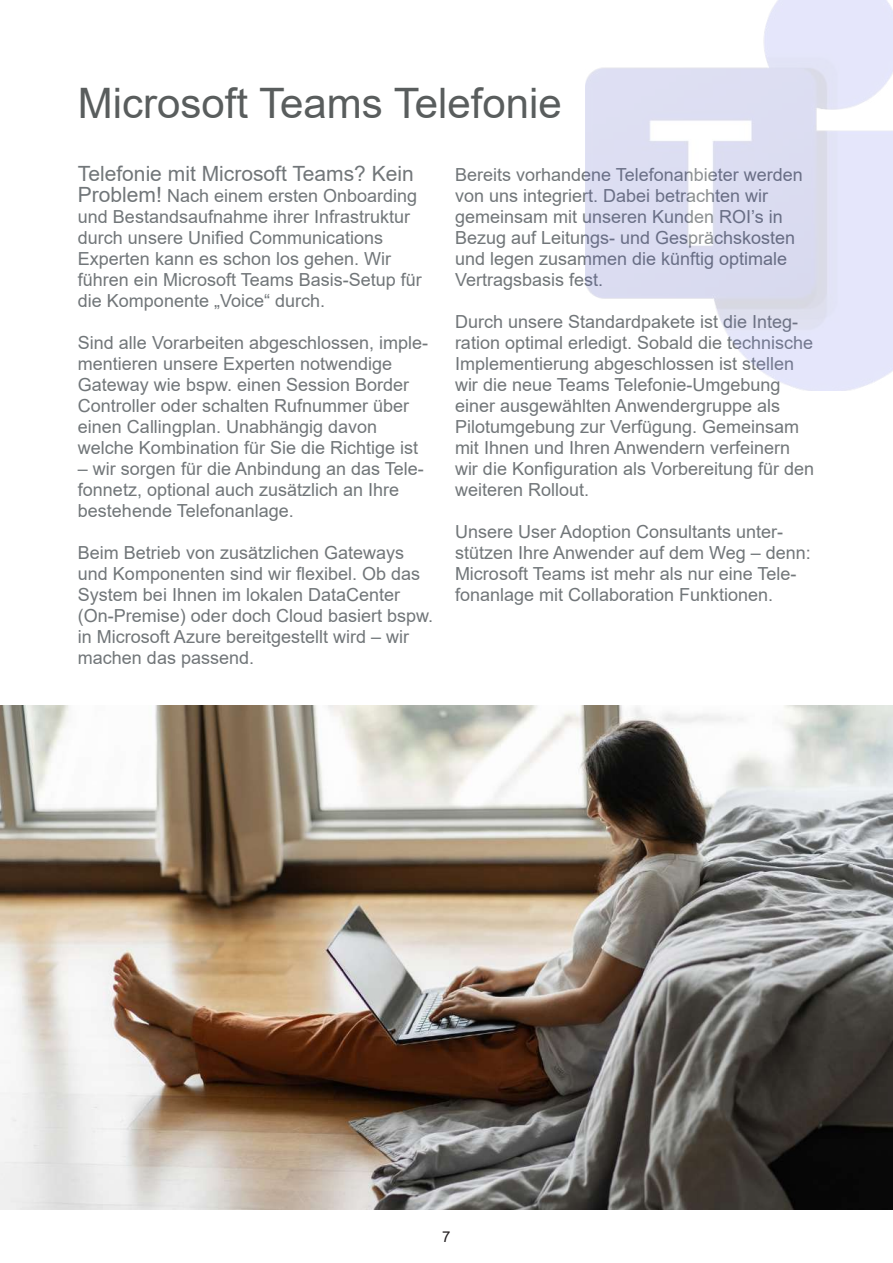
<style>
.page{position:relative;width:893px;height:1263px;background:#fff}
.page>*{position:absolute;margin:0;border:0;box-sizing:border-box;transform-origin:0 0}
.t1{font:42px "Arial";color:#595d5d}
.t2{font:21px "Arial";color:#717679}
.t3{font:18px/21px "Arial";color:#717679}
.t4{font:15px "Arial";color:#231f20}
.s1{font-size:21px}
</style>
<div class="page">
<img style="left:0;top:706px;width:893px;height:504px">
<h1 class="t1" style="left:78px;top:74px;width:485px">Microsoft Teams Telefonie</h1>
<p class="t2" style="left:78px;top:159px;width:337px">Telefonie mit Microsoft Teams? Kein</p>
<p class="t3" style="left:78px;top:185px;width:345px"><span class="s1">Problem!</span> Nach einem ersten Onboarding und Bestandsaufnahme ihrer Infrastruktur durch unsere Unified Communications Experten kann es schon los gehen. Wir führen ein Microsoft Teams Basis-Setup für die Komponente „Voice“ durch.</p>
<p class="t3" style="left:78px;top:332px;width:352px">Sind alle Vorarbeiten abgeschlossen, imple&shy;mentieren unsere Experten notwendige Gateway wie bspw. einen Session Border Controller oder schalten Rufnummer über einen Callingplan. Unabhängig davon welche Kombination für Sie die Richtige ist</p>
<p class="t3" style="left:78px;top:458px;width:347px">– wir sorgen für die Anbindung an das Tele&shy;fonnetz, optional auch zusätzlich an Ihre bestehende Telefonanlage.</p>
<p class="t3" style="left:78px;top:542px;width:357px">Beim Betrieb von zusätzlichen Gateways und Komponenten sind wir flexibel. Ob das System bei Ihnen im lokalen DataCenter (On-Premise) oder doch Cloud basiert bspw. in Microsoft Azure bereitgestellt wird – wir machen das passend.</p>
<p class="t3" style="left:455px;top:164px;width:349px">Bereits vorhandene Telefonanbieter werden von uns integriert. Dabei betrachten wir gemeinsam mit unseren Kunden ROI’s in Bezug auf Leitungs- und Gesprächskosten und legen zusammen die künftig optimale Vertragsbasis fest.</p>
<p class="t3" style="left:455px;top:311px;width:361px">Durch unsere Standardpakete ist die Integ&shy;ration optimal erledigt. Sobald die technische Implementierung abgeschlossen ist stellen wir die neue Teams Telefonie-Umgebung einer ausgewählten Anwendergruppe als Pilotumgebung zur Verfügung. Gemeinsam mit Ihnen und Ihren Anwendern verfeinern wir die Konfiguration als Vorbereitung für den weiteren Rollout.</p>
<p class="t3" style="left:455px;top:521px;width:357px">Unsere User Adoption Consultants unter&shy;stützen Ihre Anwender auf dem Weg – denn:<br>Microsoft Teams ist mehr als nur eine Tele&shy;fonanlage mit Collaboration Funktionen.</p>
<p class="t4" style="left:442px;top:1226px;width:10px">7</p>
</div>
